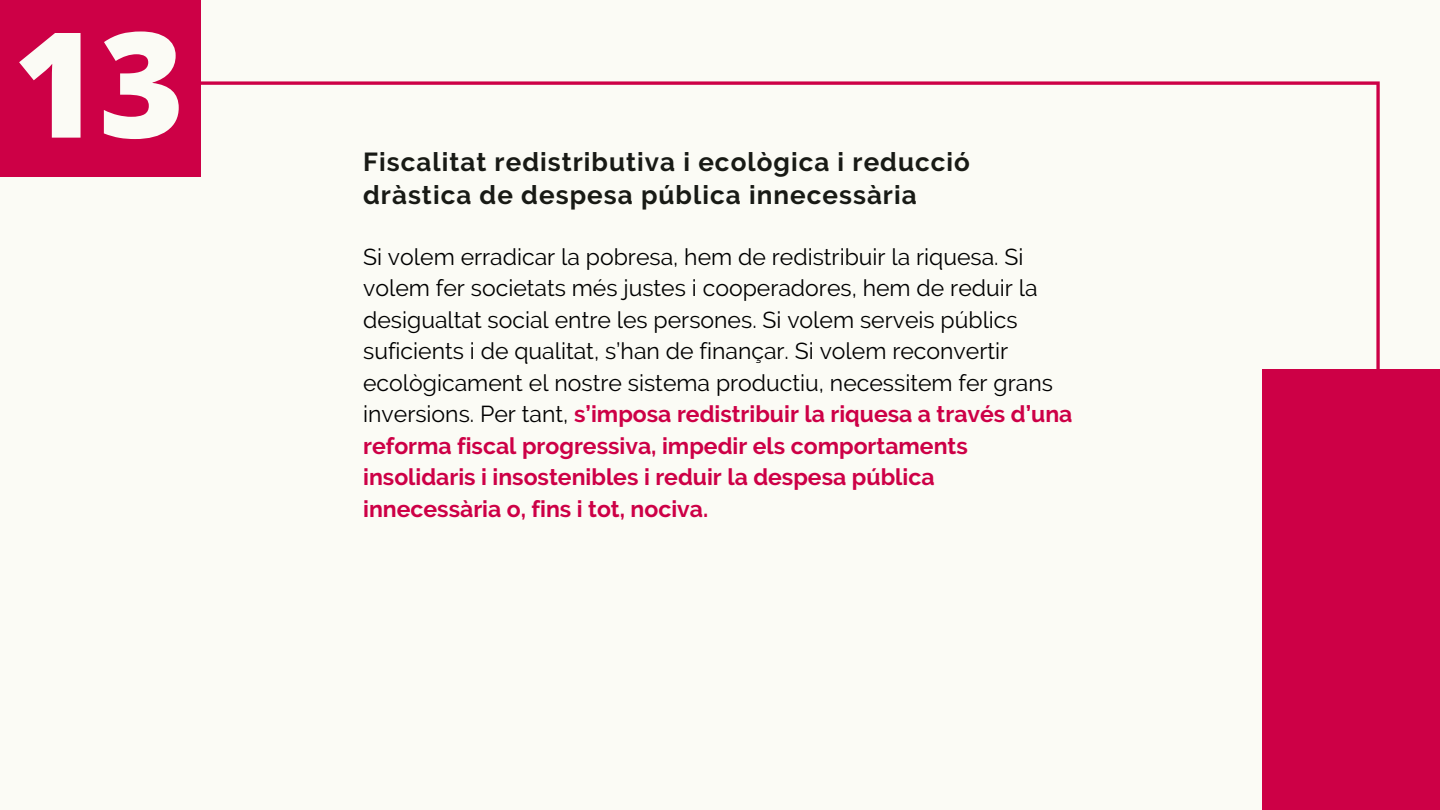
<style>
.page{position:relative;width:1440px;height:810px;background:#fbfbf5}
.page>*{position:absolute;margin:0;border:0;box-sizing:border-box;transform-origin:0 0}
.t1{font:800 146.6px "Open Sans";color:#fbfbf5}
.t2{font:700 26px/33px "Raleway";letter-spacing:.04em;color:#181a15}
.t3{font:23px/31.5px "Raleway";color:#000}
.s1{font-weight:700;color:#cd0046}
</style>
<div class="page">
<div style="left:0;top:0;width:201px;height:177px;background:#cd0046"></div>
<svg style="left:201px;top:81px;width:1179px;height:288px"></svg>
<div style="left:1262px;top:369px;width:178px;height:441px;background:#cd0046"></div>
<h1 class="t1" style="left:13px;top:-19px;width:173px">13</h1>
<p class="t2" style="left:363px;top:146px;width:608px">Fiscalitat redistributiva i ecològica i reducció dràstica de despesa pública innecessària</p>
<p class="t3" style="left:363px;top:241px;width:711px">Si volem erradicar la pobresa, hem de redistribuir la riquesa. Si volem fer societats més justes i cooperadores, hem de reduir la desigualtat social entre les persones. Si volem serveis públics suficients i de qualitat, s’han de finançar. Si volem reconvertir ecològicament el nostre sistema productiu, necessitem fer grans inversions. Per tant, <span class="s1">s’imposa redistribuir la riquesa a través d’una reforma fiscal progressiva, impedir els comportaments insolidaris i insostenibles i reduir la despesa pública innecessària o, fins i tot, nociva.</span></p>
</div>
